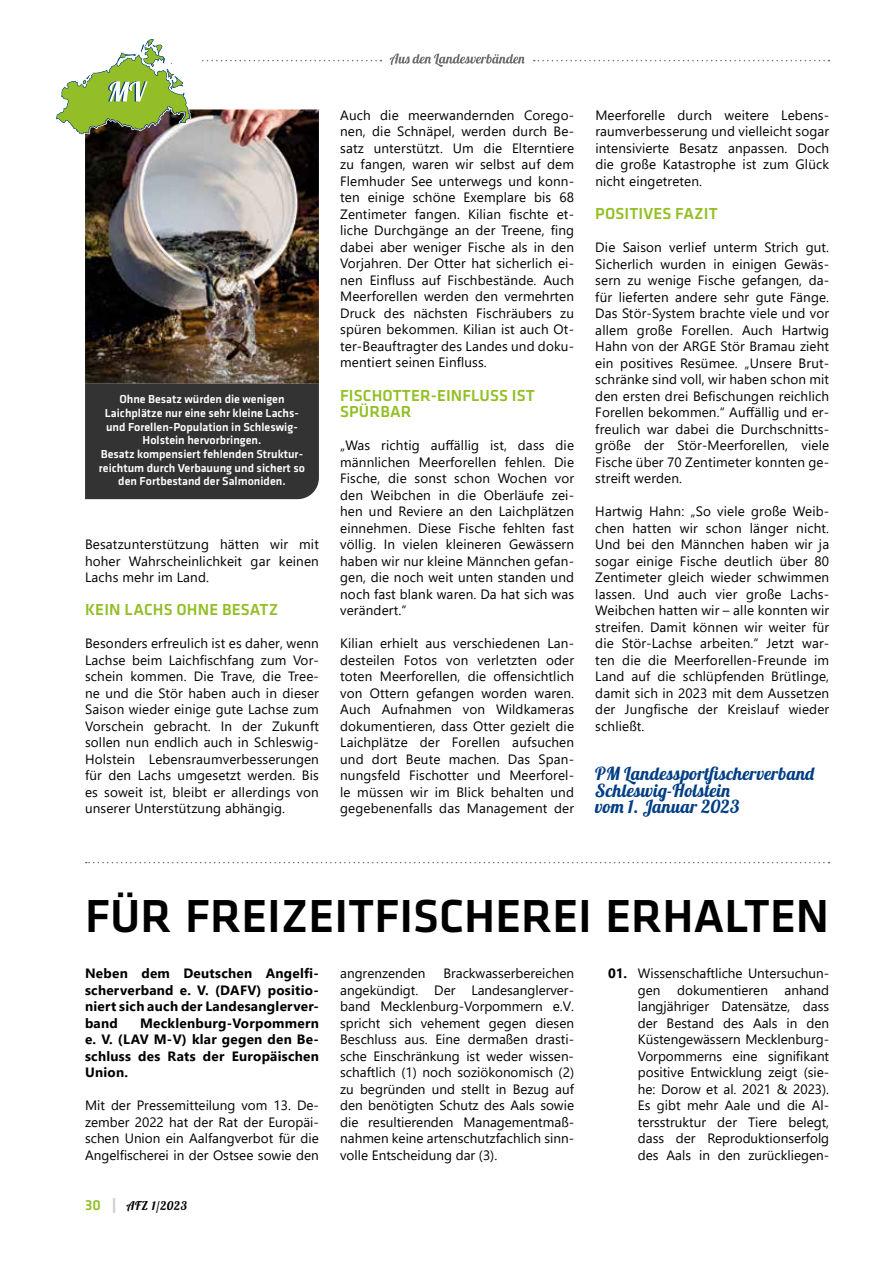
<style>
.page{position:relative;width:893px;height:1263px;background:#fff}
.page>*{position:absolute;margin:0;border:0;box-sizing:border-box;transform-origin:0 0}
.t1{font:500 48px "Klavika";color:#000}
.t2{font:18px/16.5px "Lobster 1.4";letter-spacing:.025em;color:#003e85}
.t3{font:500 16.5px/16.5px "Klavika";letter-spacing:.01em;color:#93bf25}
.t4{font:13.5px/16.5px "Segoe UI";letter-spacing:.01em;color:#000;text-align:justify}
.t5{font:700 13.5px/16.5px "Segoe UI";letter-spacing:.02em;color:#000;text-align:justify}
.t6{font:500 12px/13.6px "Klavika";color:#fff;text-align:center}
.t7{font:12px "Lobster 1.4";letter-spacing:.05em;color:#000}
.s1{font-weight:700}
.s2{font-family:"Klavika";font-weight:500;font-size:15px;color:#93bf25}
.s3{font-family:"Klavika";font-weight:500;font-size:22.5px;color:#cfd0d0}
</style>
<div class="page">
<svg style="left:534px;top:60px;width:295px;height:1px"></svg>
<svg style="left:390px;top:53px;width:135px;height:14px"></svg>
<img style="left:85px;top:135px;width:234px;height:249px">
<div style="left:85px;top:384px;width:234px;height:115px;background:#333"></div>
<svg style="left:86px;top:862px;width:743px;height:1px"></svg>
<svg style="left:56px;top:39px;width:325px;height:96px"></svg>
<p class="t6" style="left:99px;top:393px;width:208px">Ohne Besatz würden die wenigen Laichplätze nur eine sehr kleine Lachs&shy;und Forellen-Population in Schleswig-Holstein hervorbringen.<br>Besatz kompensiert fehlenden Struktur&shy;reichtum durch Verbauung und sichert so den Fortbestand der Salmoniden.</p>
<p class="t4" style="left:85px;top:535px;width:235px">Besatzunterstützung hätten wir mit hoher Wahrscheinlichkeit gar keinen Lachs mehr im Land.</p>
<p class="t3" style="left:85px;top:602px;width:195px">KEIN LACHS OHNE BESATZ</p>
<p class="t4" style="left:85px;top:634px;width:235px">Besonders erfreulich ist es daher, wenn Lachse beim Laichfischfang zum Vor&shy;schein kommen. Die Trave, die Tree&shy;ne und die Stör haben auch in dieser Saison wieder einige gute Lachse zum Vorschein gebracht. In der Zukunft sollen nun endlich auch in Schleswig-Holstein Lebensraumverbesserungen für den Lachs umgesetzt werden. Bis es soweit ist, bleibt er allerdings von unserer Unterstützung abhängig.</p>
<p class="t4" style="left:340px;top:106px;width:235px">Auch die meerwandernden Corego&shy;nen, die Schnäpel, werden durch Be&shy;satz unterstützt. Um die Elterntiere zu fangen, waren wir selbst auf dem Flemhuder See unterwegs und konn&shy;ten einige schöne Exemplare bis 68<br>Zentimeter fangen. Kilian fischte et&shy;liche Durchgänge an der Treene, fing dabei aber weniger Fische als in den Vorjahren. Der Otter hat sicherlich ei&shy;nen Einfluss auf Fischbestände. Auch Meerforellen werden den vermehrten Druck des nächsten Fischräubers zu spüren bekommen. Kilian ist auch Ot&shy;ter-Beauftragter des Landes und doku&shy;mentiert seinen Einfluss.</p>
<p class="t3" style="left:340px;top:387px;width:196px">FISCHOTTER-EINFLUSS IST<br>SPÜRBAR</p>
<p class="t4" style="left:340px;top:436px;width:235px">„Was richtig auffällig ist, dass die männlichen Meerforellen fehlen. Die Fische, die sonst schon Wochen vor den Weibchen in die Oberläufe zei&shy;hen und Reviere an den Laichplätzen einnehmen. Diese Fische fehlten fast völlig. In vielen kleineren Gewässern haben wir nur kleine Männchen gefan&shy;gen, die noch weit unten standen und noch fast blank waren. Da hat sich was verändert.“</p>
<p class="t4" style="left:340px;top:634px;width:235px">Kilian erhielt aus verschiedenen Lan&shy;desteilen Fotos von verletzten oder toten Meerforellen, die offensichtlich von Ottern gefangen worden waren.<br>Auch Aufnahmen von Wildkameras dokumentieren, dass Otter gezielt die Laichplätze der Forellen aufsuchen und dort Beute machen. Das Span&shy;nungsfeld Fischotter und Meerforel&shy;le müssen wir im Blick behalten und gegebenenfalls das Management der</p>
<p class="t4" style="left:595px;top:106px;width:235px">Meerforelle durch weitere Lebens&shy;raumverbesserung und vielleicht sogar intensivierte Besatz anpassen. Doch die große Katastrophe ist zum Glück nicht eingetreten.</p>
<p class="t3" style="left:595px;top:206px;width:124px">POSITIVES FAZIT</p>
<p class="t4" style="left:595px;top:238px;width:235px">Die Saison verlief unterm Strich gut.<br>Sicherlich wurden in einigen Gewäs&shy;sern zu wenige Fische gefangen, da&shy;für lieferten andere sehr gute Fänge.<br>Das Stör-System brachte viele und vor allem große Forellen. Auch Hartwig Hahn von der ARGE Stör Bramau zieht ein positives Resümee. „Unsere Brut&shy;schränke sind voll, wir haben schon mit den ersten drei Befischungen reichlich Forellen bekommen.“ Auffällig und er&shy;freulich war dabei die Durchschnitts&shy;größe der Stör-Meerforellen, viele Fische über 70 Zentimeter konnten ge&shy;streift werden.</p>
<p class="t4" style="left:595px;top:502px;width:235px">Hartwig Hahn: „So viele große Weib&shy;chen hatten wir schon länger nicht.<br>Und bei den Männchen haben wir ja sogar einige Fische deutlich über 80<br>Zentimeter gleich wieder schwimmen lassen. Und auch vier große Lachs-Weibchen hatten wir – alle konnten wir streifen. Damit können wir weiter für die Stör-Lachse arbeiten.“ Jetzt war&shy;ten die die Meerforellen-Freunde im Land auf die schlüpfenden Brütlinge, damit sich in 2023 mit dem Aussetzen der Jungfische der Kreislauf wieder schließt.</p>
<h2 class="t2" style="left:595px;top:765px;width:220px">PM Landessportfischerverband<br>Schleswig-Holstein<br>vom 1. Januar 2023</h2>
<h1 class="t1" style="left:85px;top:889px;width:746px">FÜR FREIZEITFISCHEREI ERHALTEN</h1>
<p class="t5" style="left:85px;top:964px;width:235px">Neben dem Deutschen Angelfi&shy;scherverband e. V. (DAFV) positio&shy;niert sich auch der Landesanglerver&shy;band</p>
<p class="t4" style="left:340px;top:964px;width:235px;text-indent:103px">Brackwasserbereichen angekündigt. Der Landesanglerver&shy;band Mecklenburg-Vorpommern e.V. spricht sich vehement gegen diesen Beschluss aus. Eine dermaßen drasti&shy;sche Einschränkung ist weder wissen&shy;schaftlich (1) noch soziökonomisch (2) zu begründen und stellt in Bezug auf den benötigten Schutz des Aals sowie die resultierenden Managementmaß&shy;nahmen keine artenschutzfachlich sinn&shy;volle Entscheidung dar (3).</p>
<p class="t4" style="left:638px;top:964px;width:193px;text-indent:-30px"><span class="s1">01.</span> Wissenschaftliche Untersuchun&shy;gen dokumentieren anhand langjähriger Datensätze, dass der Bestand des Aals in den Küstengewässern Mecklenburg-Vorpommerns eine signifikant positive Entwicklung zeigt (sie&shy;he: Dorow et al. 2021 &amp; 2023).<br>Es gibt mehr Aale und die Al&shy;tersstruktur der Tiere belegt, dass der Reproduktionserfolg des Aals in den zurückliegen-</p>
<p class="t4" style="left:340px;top:964px;width:87px">angrenzenden</p>
<p class="t5" style="left:85px;top:1013px;width:235px;text-indent:55px">Mecklenburg-Vorpommern e. V. (LAV M-V) klar gegen den Be&shy;schluss des Rats der Europäischen Union.</p>
<p class="t4" style="left:85px;top:1096px;width:235px">Mit der Pressemitteilung vom 13. De&shy;zember 2022 hat der Rat der Europäi&shy;schen Union ein Aalfangverbot für die Angelfischerei in der Ostsee sowie den</p>
<p class="t7" style="left:85px;top:1198px;width:104px"><span class="s2">30</span> <span class="s3">I</span> AFZ 1/2023</p>
</div>
